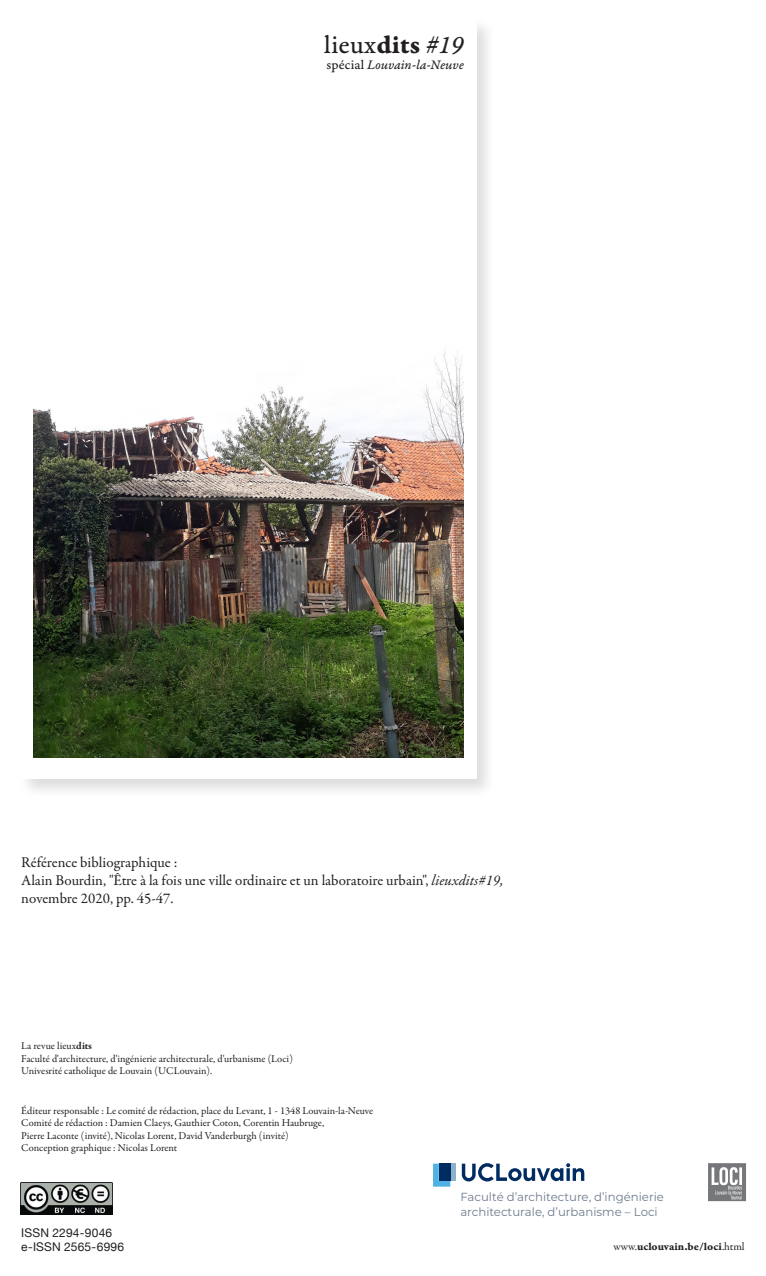
<style>
.page{position:relative;width:766px;height:1276px;background:#fff}
.page>*{position:absolute;margin:0;border:0;box-sizing:border-box;transform-origin:0 0}
.t1{font:26.85px "Garamond Premr Pro Capt";letter-spacing:.005em;color:#231f20}
.t2{font:15px "Garamond Premr Pro";color:#231f20}
.t3{font:13.8px "Garamond Premr Pro It Capt";color:#231f20}
.LD-standard{font:12px "Helvetica Neue";letter-spacing:.015em;color:#231f20}
.t4{font:11.7px/14.9px "Montserrat";color:#6c7b8d}
.t5{font:11.25px "Garamond Premr Pro Bd Capt";color:#231f20}
.t6{font:10.5px/12.6px "Garamond Premr Pro";color:#231f20}
.s1{font-family:"Garamond Premr Pro Bd Capt"}
.s2{font-family:"Garamond Premr Pro It Capt"}
.s3{font-family:"Garamond Premr Pro Capt"}
.s4{font-style:italic}
.s5{font-weight:700}
.s6{font-family:"Garamond Premr Pro"}
</style>
<div class="page">
<div style="left:18px;top:17px;width:477px;height:781px;background:#231f20;opacity:.15"></div>
<div style="left:21px;top:21px;width:455px;height:758px;background:#fff"></div>
<img style="left:33px;top:347px;width:431px;height:410px">
<img style="left:21px;top:1183px;width:91px;height:31px">
<svg style="left:708px;top:1163px;width:37px;height:38px"></svg>
<div style="left:450px;top:1163px;width:6px;height:18px;background:#8db0cd"></div>
<svg style="left:433px;top:1163px;width:17px;height:23px"></svg>
<div style="left:438px;top:1163px;width:12px;height:18px;background:#002c62"></div>
<svg style="left:461px;top:1163px;width:123px;height:18px"></svg>
<p class="t1" style="left:324px;top:29px;width:141px">lieux<span class="s1">dits</span> <span class="s2">#19</span></p>
<p class="t3" style="left:326px;top:57px;width:139px"><span class="s3">spécial</span> Louvain-la-Neuve</p>
<p class="t2" style="left:21px;top:853px;width:158px">Référence bibliographique :</p>
<p class="t2" style="left:21px;top:871px;width:484px">Alain Bourdin, "Être à la fois une ville ordinaire et un laboratoire urbain", <span class="s4">lieuxdits#19,</span></p>
<p class="t2" style="left:21px;top:889px;width:154px">novembre 2020, pp. 45-47.</p>
<p class="t6" style="left:21px;top:1040px;width:72px">La revue lieux<span class="s5">dits</span></p>
<p class="t6" style="left:21px;top:1052px;width:273px">Faculté d'architecture, d'ingénierie architecturale, d'urbanisme (Loci)</p>
<p class="t6" style="left:21px;top:1065px;width:192px">Univesrité catholique de Louvain (UCLouvain).</p>
<p class="t6" style="left:21px;top:1104px;width:353px">Éditeur responsable : Le comité de rédaction, place du Levant, 1 - 1348 Louvain-la-Neuve</p>
<p class="t6" style="left:21px;top:1117px;width:304px">Comité de rédaction : Damien Claeys, Gauthier Coton, Corentin Haubruge,<br>Pierre Laconte (invité), Nicolas Lorent, David Vanderburgh (invité)</p>
<p class="t6" style="left:21px;top:1142px;width:157px">Conception graphique : Nicolas Lorent</p>
<p class="t4" style="left:460px;top:1188px;width:205px">Faculté d’architecture, d’ingénierie architecturale, d’urbanisme – Loci</p>
<p class="LD-standard" style="left:21px;top:1224px;width:92px">ISSN 2294-9046</p>
<p class="LD-standard" style="left:21px;top:1238px;width:104px">e-ISSN 2565-6996</p>
<p class="t5" style="left:613px;top:1239px;width:133px"><span class="s6">www.</span>uclouvain.be/loci<span class="s6">.html</span></p>
</div>
